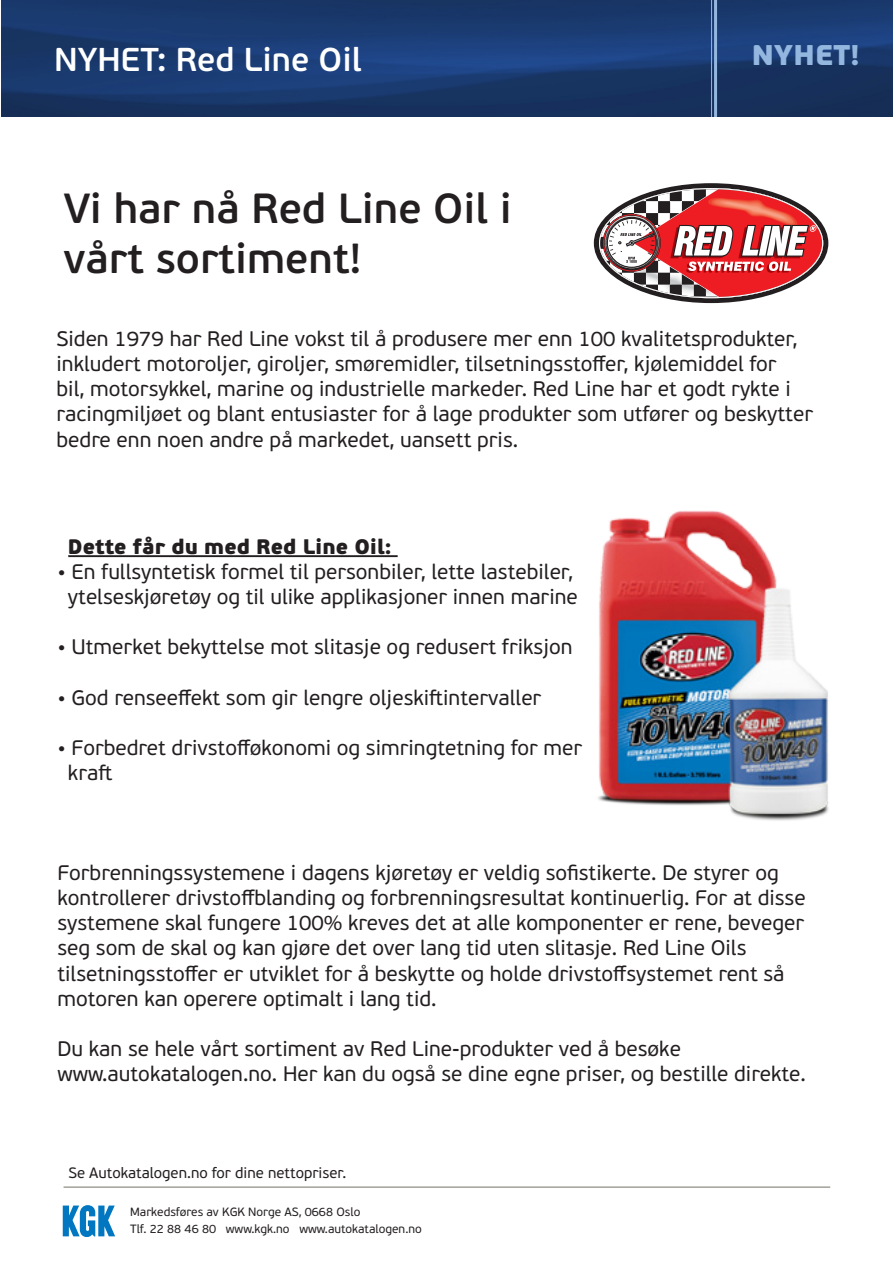
<style>
.page{position:relative;width:893px;height:1263px;background:#fff}
.page>*{position:absolute;margin:0;border:0;box-sizing:border-box;transform-origin:0 0}
.t1{font:600 42px/50.4px "PF Beau Sans Pro";color:#231f20}
.Rubrik_1_i_huvudet{font:600 33px "PF Beau Sans Pro";color:#fff}
.Rubrik_3_i_huvudet{font:900 28.5px "PF Beau Sans Pro";letter-spacing:.01em;color:#94b7e0}
.t2{font:21px/25.2px "PF Beau Sans Pro";color:#231f20}
.t3{font:900 21px "PF Beau Sans Pro";color:#231f20}
.t4{font:15px "PF Beau Sans Pro";color:#231f20}
.Avs{font:12px/16.5px "PF Beau Sans Pro";color:#231f20}
.s1{color:#fff}
</style>
<div class="page">
<img style="left:1px;top:0;width:892px;height:117px">
<hr style="left:714px;top:0;width:3px;height:117px;background:#94b7e0">
<hr style="left:711px;top:0;width:1px;height:117px;background:#94b7e0">
<hr style="left:64px;top:1186px;width:766px;height:2px;background:#a2a19b">
<svg style="left:63px;top:1205px;width:52px;height:32px"></svg>
<hr style="left:68px;top:555px;width:330px;height:2px;background:#231f20">
<div style="left:594px;top:183px;width:234px;height:120px;background:#231f20;border-radius:50%"></div>
<svg style="left:600px;top:187px;width:224px;height:112px"></svg>
<img style="left:598px;top:510px;width:231px;height:311px">
<p class="Rubrik_1_i_huvudet" style="left:54px;top:40px;width:309px">NYHET: Red Line Oil</p>
<p class="Rubrik_3_i_huvudet" style="left:752px;top:37px;width:109px">NYHET!</p>
<p class="t1" style="left:63px;top:184px;width:450px">Vi har nå Red Line Oil i vårt sortiment!</p>
<p class="t2" style="left:57px;top:326px;width:758px">Siden 1979 har Red Line vokst til å produsere mer enn 100 kvalitetsprodukter, inkludert motoroljer, giroljer, smøremidler, tilsetningsstoffer, kjølemiddel for<br>bil, motorsykkel, marine og industrielle markeder. Red Line har et godt rykte i racingmiljøet og blant entusiaster for å lage produkter som utfører og beskytter bedre enn noen andre på markedet, uansett pris.</p>
<p class="t3" style="left:57px;top:533px;width:335px"><span class="s1">_</span>Dette får du med Red Line Oil:</p>
<p class="t2" style="left:57px;top:559px;width:522px">• En fullsyntetisk formel til personbiler, lette lastebiler, <span class="s1">_</span>ytelseskjøretøy og til ulike applikasjoner innen marine</p>
<p class="t2" style="left:57px;top:635px;width:517px">• Utmerket bekyttelse mot slitasje og redusert friksjon</p>
<p class="t2" style="left:57px;top:685px;width:485px">• God renseeffekt som gir lengre oljeskiftintervaller</p>
<p class="t2" style="left:57px;top:736px;width:526px">• Forbedret drivstofføkonomi og simringtetning for mer <span class="s1">_</span>kraft</p>
<p class="t2" style="left:57px;top:860px;width:750px">Forbrenningssystemene i dagens kjøretøy er veldig sofistikerte. De styrer og kontrollerer drivstoffblanding og forbrenningsresultat kontinuerlig. For at disse systemene skal fungere 100% kreves det at alle komponenter er rene, beveger seg som de skal og kan gjøre det over lang tid uten slitasje. Red Line Oils tilsetningsstoffer er utviklet for å beskytte og holde drivstoffsystemet rent så motoren kan operere optimalt i lang tid.</p>
<p class="t2" style="left:57px;top:1037px;width:750px">Du kan se hele vårt sortiment av Red Line-produkter ved å besøke www.autokatalogen.no. Her kan du også se dine egne priser, og bestille direkte.</p>
<p class="t4" style="left:69px;top:1164px;width:279px">Se Autokatalogen.no for dine nettopriser.</p>
<p class="Avs" style="left:130px;top:1204px;width:293px">Markedsføres av KGK Norge AS, 0668 Oslo<br>Tlf. 22 88 46 80 www.kgk.no www.autokatalogen.no</p>
</div>
